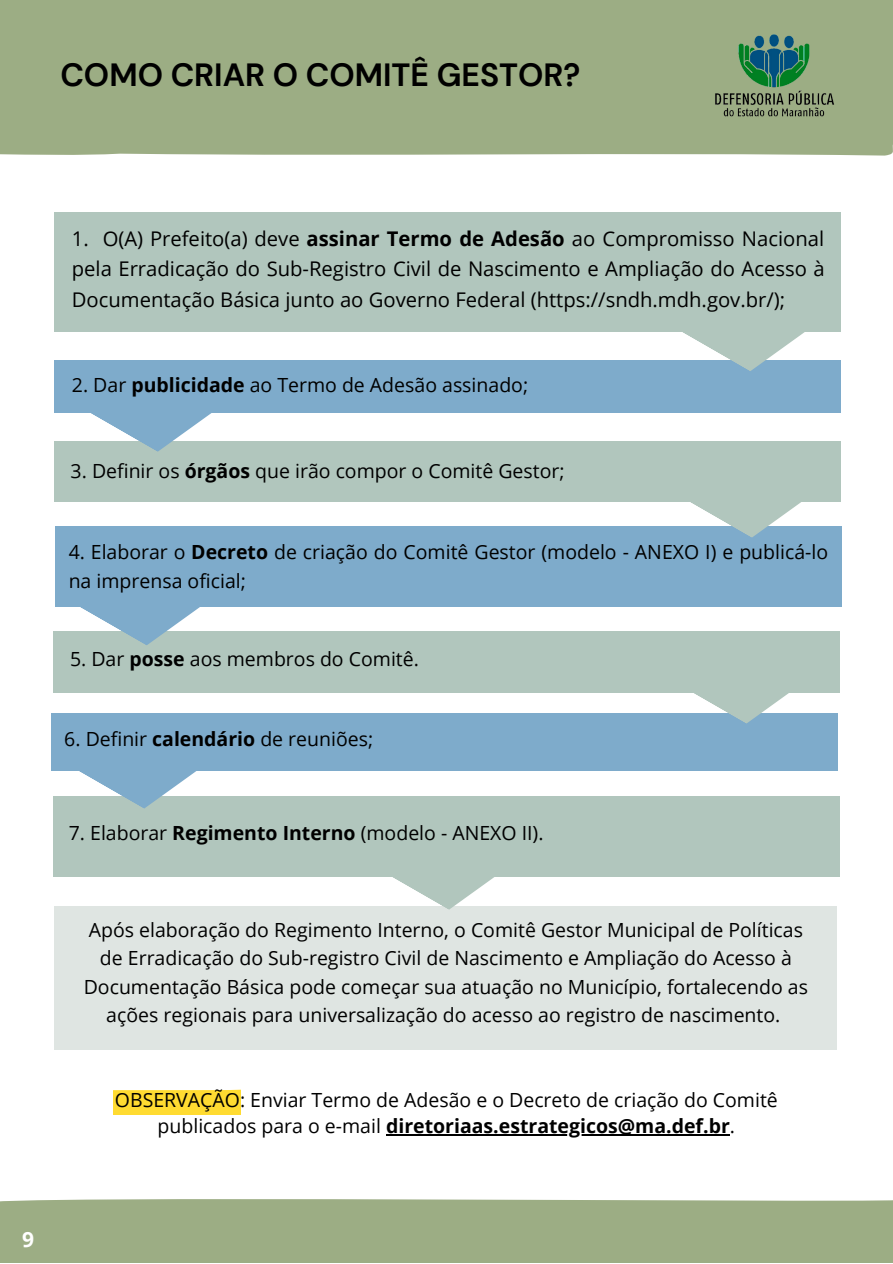
<style>
.page{position:relative;width:893px;height:1264px;background:#fff}
.page>*{position:absolute;margin:0;border:0;box-sizing:border-box;transform-origin:0 0}
.t1{font:700 32.1px "DM Sans";color:#000}
.t2{font:700 21px "Open Sans";color:#fff}
.t3{font:20.25px/30.3px "Open Sans";color:#000;text-align:justify}
.t4{font:19.5px/28px "Open Sans";color:#000;text-align:center}
.s1{font-weight:700}
</style>
<div class="page">
<div style="left:0;top:1199px;width:892px;height:63px;background:#9cad84"></div>
<div style="left:54px;top:360px;width:786px;height:53px;background:#7eabcb"></div>
<div style="left:54px;top:212px;width:786px;height:119px;background:#b1c6bd"></div>
<svg style="left:659px;top:331px;width:165px;height:40px"></svg>
<div style="left:53px;top:796px;width:786px;height:81px;background:#b1c6bd"></div>
<div style="left:54px;top:906px;width:783px;height:144px;background:#dfe5e2"></div>
<svg style="left:393px;top:877px;width:101px;height:33px"></svg>
<div style="left:51px;top:713px;width:786px;height:58px;background:#7eabcb"></div>
<svg style="left:53px;top:692px;width:165px;height:117px"></svg>
<div style="left:53px;top:631px;width:786px;height:61px;background:#b1c6bd"></div>
<svg style="left:655px;top:692px;width:165px;height:32px"></svg>
<div style="left:55px;top:526px;width:786px;height:81px;background:#7eabcb"></div>
<svg style="left:80px;top:607px;width:120px;height:38px"></svg>
<div style="left:54px;top:441px;width:786px;height:61px;background:#b1c6bd"></div>
<svg style="left:690px;top:502px;width:111px;height:36px"></svg>
<svg style="left:66px;top:331px;width:166px;height:121px"></svg>
<div style="left:0;top:0;width:892px;height:156px;background:#9cad84"></div>
<svg style="left:113px;top:1089px;width:127px;height:25px;background:#ffdc39"></svg>
<hr style="left:386px;top:1134px;width:343px;height:1px;background:#000">
<img style="left:715px;top:34px;width:119px;height:83px">
<p class="t1" style="left:60px;top:54px;width:521px">COMO CRIAR O COMITÊ GESTOR?</p>
<p class="t3" style="left:72px;top:223px;width:754px">1. O(A) Prefeito(a) deve <span class="s1">assinar Termo de Adesão</span> ao Compromisso Nacional pela Erradicação do Sub-Registro Civil de Nascimento e Ampliação do Acesso à Documentação Básica junto ao Governo Federal (https://sndh.mdh.gov.br/);</p>
<p class="t4" style="left:72px;top:370px;width:458px">2. Dar <span class="s1">publicidade</span> ao Termo de Adesão assinado;</p>
<p class="t4" style="left:71px;top:456px;width:495px">3. Definir os <span class="s1">órgãos</span> que irão compor o Comitê Gestor;</p>
<p class="t4" style="left:69px;top:536px;width:760px;line-height:29.2px;text-align:left">4. Elaborar o <span class="s1">Decreto</span> de criação do Comitê Gestor (modelo - ANEXO I) e publicá-lo na imprensa oficial;</p>
<p class="t4" style="left:70px;top:644px;width:350px">5. Dar <span class="s1">posse</span> aos membros do Comitê.</p>
<p class="t4" style="left:64px;top:724px;width:310px">6. Definir <span class="s1">calendário</span> de reuniões;</p>
<p class="t4" style="left:69px;top:818px;width:476px">7. Elaborar <span class="s1">Regimento Interno</span> (modelo - ANEXO II).</p>
<p class="t4" style="left:84px;top:915px;width:725px">Após elaboração do Regimento Interno, o Comitê Gestor Municipal de Políticas de Erradicação do Sub-registro Civil de Nascimento e Ampliação do Acesso à Documentação Básica pode começar sua atuação no Município, fortalecendo as ações regionais para universalização do acesso ao registro de nascimento.</p>
<p class="t4" style="left:115px;top:1086px;width:664px;line-height:25.8px">OBSERVAÇÃO: Enviar Termo de Adesão e o Decreto de criação do Comitê publicados para o e-mail <span class="s1">diretoriaas.estrategicos@ma.def.br</span>.</p>
<p class="t2" style="left:22px;top:1224px;width:13px">9</p>
</div>
